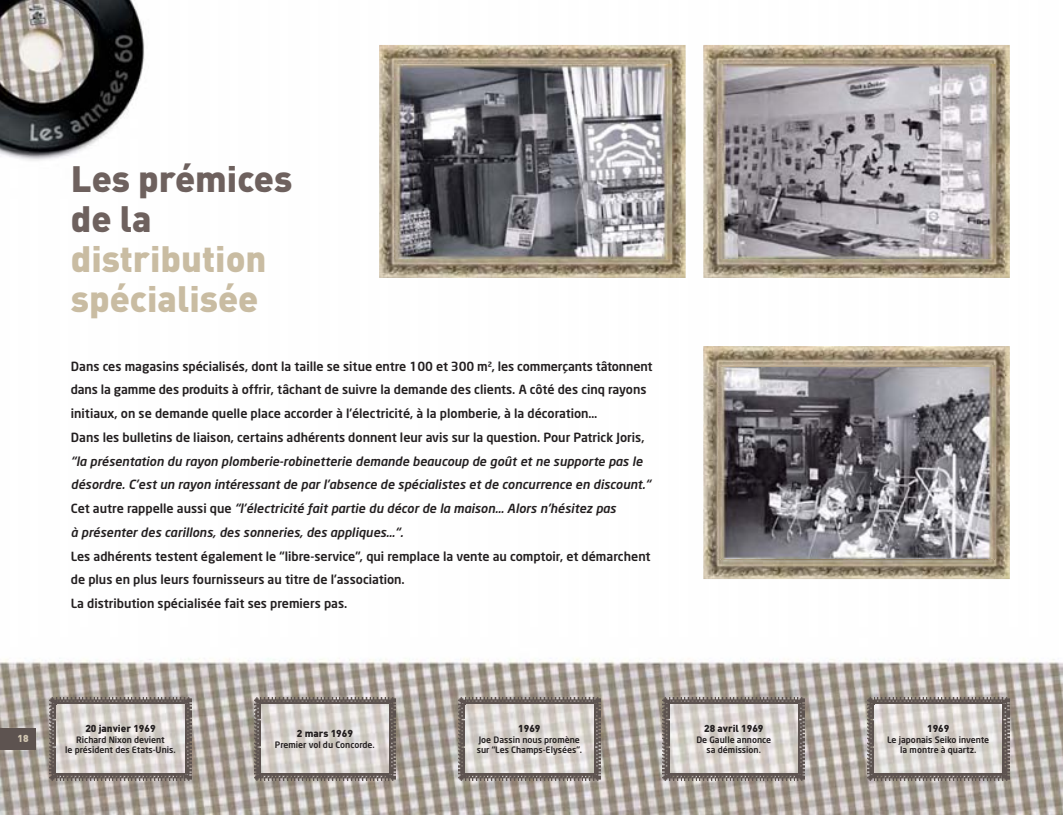
<style>
.page{position:relative;width:1063px;height:815px;background:#fff}
.page>*{position:absolute;margin:0;border:0;box-sizing:border-box;transform-origin:0 0}
.t1{font:900 36.25px/40px "DIN";color:#c9bca2}
.t2{font:900 36.25px/40px "DIN";color:#6e615e}
.t3{font:500 12.5px/23.8px "Neo Sans";color:#231f20}
.t4{font:italic 500 12.5px/23.8px "Neo Sans";color:#231f20}
.t5{font:900 10px "DIN";color:#231f20}
.t6{font:900 10px "DIN";color:#d2c7b2}
.t7{font:500 8.75px/10.5px "Neo Sans";color:#231f20;text-align:center}
.s1{font-style:normal}
</style>
<div class="page">
<img style="left:0;top:0;width:1063px;height:815px">
<img style="left:703px;top:45px;width:307px;height:233px">
<img style="left:719px;top:65px;width:277px;height:194px">
<img style="left:379px;top:45px;width:307px;height:233px">
<img style="left:703px;top:346px;width:307px;height:233px">
<img style="left:719px;top:367px;width:277px;height:191px">
<img style="left:50px;top:704px;width:141px;height:69px">
<svg style="left:50px;top:697px;width:141px;height:7px"></svg>
<svg style="left:50px;top:773px;width:141px;height:7px"></svg>
<img style="left:254px;top:704px;width:142px;height:69px">
<svg style="left:254px;top:697px;width:142px;height:7px"></svg>
<svg style="left:254px;top:773px;width:142px;height:7px"></svg>
<img style="left:458px;top:704px;width:142px;height:69px">
<svg style="left:458px;top:697px;width:142px;height:7px"></svg>
<svg style="left:458px;top:773px;width:142px;height:7px"></svg>
<img style="left:663px;top:704px;width:142px;height:69px">
<svg style="left:663px;top:697px;width:142px;height:7px"></svg>
<svg style="left:663px;top:773px;width:142px;height:7px"></svg>
<img style="left:867px;top:704px;width:142px;height:69px">
<svg style="left:867px;top:697px;width:142px;height:7px"></svg>
<svg style="left:867px;top:773px;width:142px;height:7px"></svg>
<div style="left:0;top:728px;width:35px;height:21px;background:#5d5350"></div>
<h1 class="t2" style="left:71px;top:163px;width:223px">Les prémices de la</h1>
<h1 class="t1" style="left:71px;top:243px;width:197px">distribution spécialisée</h1>
<p class="t3" style="left:71px;top:355px;width:583px">Dans ces magasins spécialisés, dont la taille se situe entre 100 et 300 m², les commerçants tâtonnent dans la gamme des produits à offrir, tâchant de suivre la demande des clients. A côté des cinq rayons initiaux, on se demande quelle place accorder à l’électricité, à la plomberie, à la décoration…<br>Dans les bulletins de liaison, certains adhérents donnent leur avis sur la question. Pour Patrick Joris,</p>
<p class="t4" style="left:71px;top:450px;width:581px">“la présentation du rayon plomberie-robinetterie demande beaucoup de goût et ne supporte pas le désordre. C’est un rayon intéressant de par l’absence de spécialistes et de concurrence en discount.“ <span class="s1">Cet autre rappelle aussi que</span> “l’électricité fait partie du décor de la maison… Alors n’hésitez pas<br>à présenter des carillons, des sonneries, des appliques…“.</p>
<p class="t3" style="left:71px;top:545px;width:581px">Les adhérents testent également le “libre-service”, qui remplace la vente au comptoir, et démarchent de plus en plus leurs fournisseurs au titre de l’association.<br>La distribution spécialisée fait ses premiers pas.</p>
<p class="t6" style="left:17px;top:735px;width:13px">18</p>
<p class="t5" style="left:85px;top:725px;width:72px">20 janvier 1969</p>
<p class="t7" style="left:65px;top:735px;width:112px">Richard Nixon devient<br>le président des Etats-Unis.</p>
<p class="t5" style="left:297px;top:730px;width:57px">2 mars 1969</p>
<p class="t7" style="left:275px;top:740px;width:102px">Premier vol du Concorde.</p>
<p class="t5" style="left:518px;top:725px;width:24px">1969</p>
<p class="t7" style="left:477px;top:735px;width:107px;text-align:left">Joe Dassin nous promène sur “Les Champs-Elysées”.</p>
<p class="t5" style="left:704px;top:725px;width:61px">28 avril 1969</p>
<p class="t7" style="left:696px;top:735px;width:76px">De Gaulle annonce sa démission.</p>
<p class="t5" style="left:927px;top:725px;width:24px">1969</p>
<p class="t7" style="left:887px;top:735px;width:104px">Le japonais Seiko invente la montre à quartz.</p>
</div>
